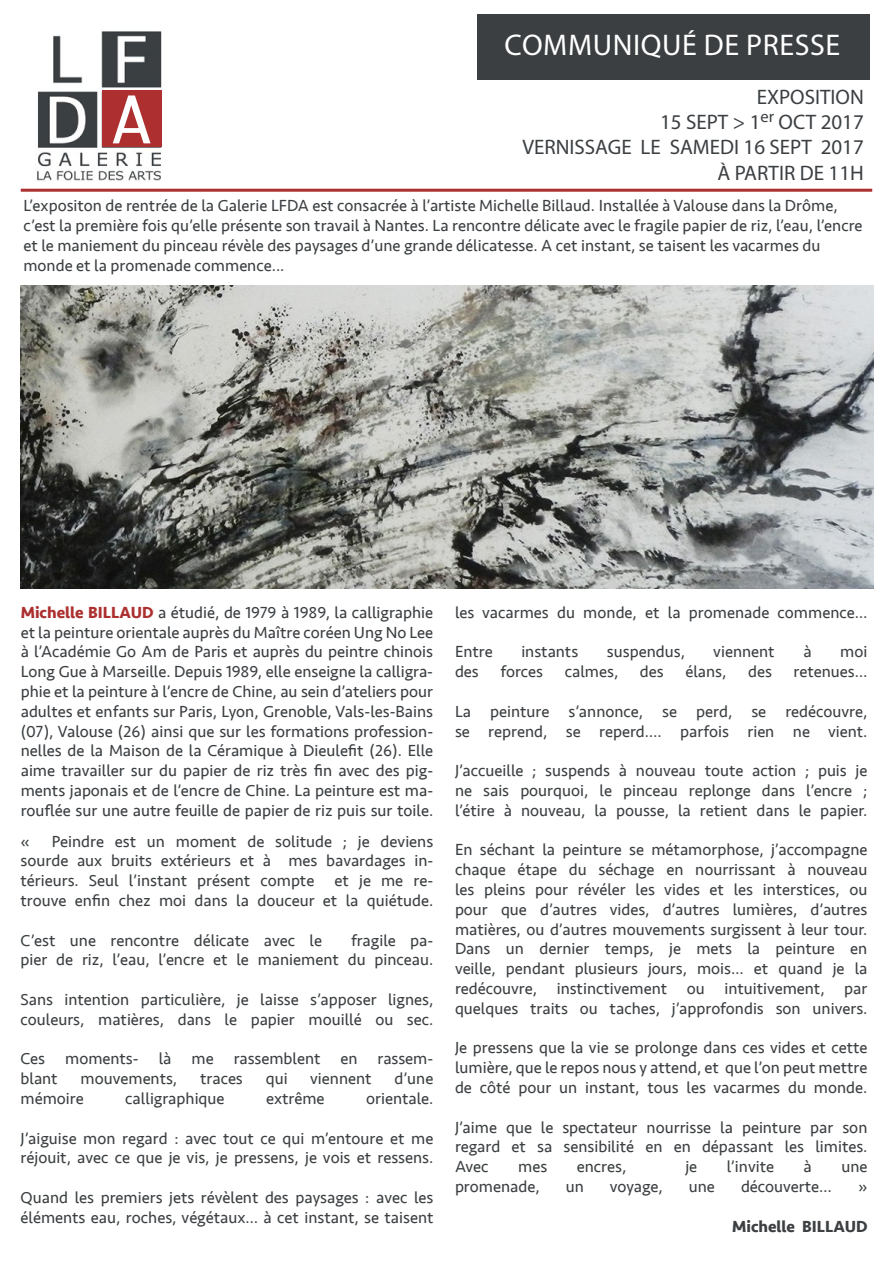
<style>
.page{position:relative;width:893px;height:1263px;background:#fff}
.page>*{position:absolute;margin:0;border:0;box-sizing:border-box;transform-origin:0 0}
.t1{font:63.15px "Monaco";color:#fff;scale:1.05 1}
.t2{font:30px "Myriad Pro";letter-spacing:.02em;color:#fff}
.t3{font:21px/25.2px "Myriad Pro";color:#3b3f42;text-align:right}
.t4{font:16.5px/19.8px "Seravek";color:#3c4042}
.t5{font:16.5px/19.8px "Seravek";color:#3b3f42;text-align:justify}
.t6{font:700 16.5px "Seravek";color:#3c4042}
.s1{font-weight:700;color:#ac302f}
</style>
<div class="page">
<div style="left:477px;top:14px;width:393px;height:65px;background:#3b3f42"></div>
<img style="left:37px;top:31px;width:125px;height:150px">
<img style="left:21px;top:286px;width:852px;height:303px">
<div style="left:102px;top:91px;width:59px;height:56px;background:#ad2f30"></div>
<hr style="left:21px;top:189px;width:851px;height:3px;background:#ac302f">
<h2 class="t2" style="left:505px;top:26px;width:337px">COMMUNIQUÉ DE PRESSE</h2>
<h1 class="t1" style="left:112px;top:66px;width:39px">A</h1>
<p class="t3" style="left:522px;top:84px;width:343px">EXPOSITION<br>15 SEPT &gt; 1<sup>er</sup> OCT 2017<br>VERNISSAGE LE SAMEDI 16 SEPT 2017<br>À PARTIR DE 11H</p>
<p class="t4" style="left:23px;top:196px;width:841px">L’expositon de rentrée de la Galerie LFDA est consacrée à l’artiste Michelle Billaud. Installée à Valouse dans la Drôme, c’est la première fois qu’elle présente son travail à Nantes. La rencontre délicate avec le fragile papier de riz, l’eau, l’encre et le maniement du pinceau révèle des paysages d’une grande délicatesse. A cet instant, se taisent les vacarmes du monde et la promenade commence...</p>
<p class="t5" style="left:21px;top:602px;width:414px"><span class="s1">Michelle BILLAUD</span> a étudié, de 1979 à 1989, la calligraphie et la peinture orientale auprès du Maître coréen Ung No Lee à l’Académie Go Am de Paris et auprès du peintre chinois Long Gue à Marseille. Depuis 1989, elle enseigne la calligra&shy;phie et la peinture à l’encre de Chine, au sein d’ateliers pour adultes et enfants sur Paris, Lyon, Grenoble, Vals-les-Bains (07), Valouse (26) ainsi que sur les formations profession&shy;nelles de la Maison de la Céramique à Dieulefit (26). Elle aime travailler sur du papier de riz très fin avec des pig&shy;ments japonais et de l’encre de Chine. La peinture est ma&shy;rouflée sur une autre feuille de papier de riz puis sur toile.</p>
<p class="t4" style="left:21px;top:831px;width:11px">«</p>
<p class="t4" style="left:21px;top:831px;width:414px;text-align:justify;text-indent:31px">Peindre est un moment de solitude ; je deviens sourde aux bruits extérieurs et à mes bavardages in&shy;térieurs. Seul l’instant présent compte et je me re&shy;trouve enfin chez moi dans la douceur et la quiétude.</p>
<p class="t4" style="left:21px;top:930px;width:303px">C’est une rencontre délicate avec le</p>
<p class="t4" style="left:21px;top:930px;width:414px;text-align:right">fragile pa-<br>pier de riz, l’eau, l’encre et le maniement du pinceau.</p>
<p class="t4" style="left:21px;top:989px;width:414px">Sans intention particulière, je laisse s’apposer lignes, couleurs, matières, dans le papier mouillé ou sec.</p>
<p class="t4" style="left:21px;top:1049px;width:414px">Ces moments- là me rassemblent en rassem&shy;blant</p>
<p class="t4" style="left:81px;top:1069px;width:98px">mouvements,</p>
<p class="t4" style="left:200px;top:1069px;width:44px">traces</p>
<p class="t4" style="left:266px;top:1069px;width:23px">qui</p>
<p class="t4" style="left:310px;top:1069px;width:63px">viennent</p>
<p class="t4" style="left:394px;top:1069px;width:40px">d’une</p>
<p class="t4" style="left:21px;top:1088px;width:65px">mémoire</p>
<p class="t4" style="left:125px;top:1088px;width:101px">calligraphique</p>
<p class="t4" style="left:266px;top:1088px;width:60px">extrême</p>
<p class="t4" style="left:366px;top:1088px;width:69px">orientale.</p>
<p class="t4" style="left:21px;top:1128px;width:414px">J’aiguise mon regard : avec tout ce qui m’entoure et me réjouit, avec ce que je vis, je pressens, je vois et ressens.</p>
<p class="t4" style="left:21px;top:1187px;width:414px">Quand les premiers jets révèlent des paysages : avec les éléments eau, roches, végétaux… à cet instant, se taisent</p>
<p class="t4" style="left:455px;top:602px;width:414px">les vacarmes du monde, et la promenade commence…</p>
<p class="t4" style="left:455px;top:642px;width:39px">Entre</p>
<p class="t4" style="left:521px;top:642px;width:58px">instants</p>
<p class="t4" style="left:607px;top:642px;width:80px">suspendus,</p>
<p class="t4" style="left:713px;top:642px;width:63px">viennent</p>
<p class="t4" style="left:803px;top:642px;width:10px">à</p>
<p class="t4" style="left:840px;top:642px;width:29px">moi</p>
<p class="t4" style="left:455px;top:662px;width:25px">des</p>
<p class="t4" style="left:500px;top:662px;width:44px">forces</p>
<p class="t4" style="left:565px;top:662px;width:55px">calmes,</p>
<p class="t4" style="left:640px;top:662px;width:25px">des</p>
<p class="t4" style="left:685px;top:662px;width:43px">élans,</p>
<p class="t4" style="left:748px;top:662px;width:25px">des</p>
<p class="t4" style="left:793px;top:662px;width:75px">retenues…</p>
<p class="t4" style="left:455px;top:701px;width:414px">La peinture s’annonce, se perd, se redécouvre, se reprend, se reperd…. parfois rien ne vient.</p>
<p class="t4" style="left:455px;top:761px;width:414px;text-align:justify">J’accueille ; suspends à nouveau toute action ; puis je ne sais pourquoi, le pinceau replonge dans l’encre ; l’étire à nouveau, la pousse, la retient dans le papier.</p>
<p class="t4" style="left:455px;top:840px;width:414px;text-align:justify">En séchant la peinture se métamorphose, j’accompagne chaque étape du séchage en nourrissant à nouveau les pleins pour révéler les vides et les interstices, ou pour que d’autres vides, d’autres lumières, d’autres matières, ou d’autres mouvements surgissent à leur tour.<br>Dans un dernier temps, je mets la peinture en veille, pendant plusieurs jours, mois… et quand je la redécouvre, instinctivement ou intuitivement, par quelques traits ou taches, j’approfondis son univers.</p>
<p class="t4" style="left:455px;top:1038px;width:414px;text-align:justify">Je pressens que la vie se prolonge dans ces vides et cette lumière, que le repos nous y attend, et que l’on peut mettre de côté pour un instant, tous les vacarmes du monde.</p>
<p class="t4" style="left:455px;top:1117px;width:414px;text-align:justify">J’aime que le spectateur nourrisse la peinture par son regard et sa sensibilité en en dépassant les limites.<br>Avec</p>
<p class="t4" style="left:518px;top:1157px;width:31px">mes</p>
<p class="t4" style="left:577px;top:1157px;width:51px">encres,</p>
<p class="t4" style="left:685px;top:1157px;width:13px">je</p>
<p class="t4" style="left:727px;top:1157px;width:49px">l’invite</p>
<p class="t4" style="left:803px;top:1157px;width:10px">à</p>
<p class="t4" style="left:841px;top:1157px;width:28px">une</p>
<p class="t4" style="left:455px;top:1176px;width:86px">promenade,</p>
<p class="t4" style="left:566px;top:1176px;width:20px">un</p>
<p class="t4" style="left:610px;top:1176px;width:54px">voyage,</p>
<p class="t4" style="left:689px;top:1176px;width:28px">une</p>
<p class="t4" style="left:741px;top:1176px;width:92px">découverte…</p>
<p class="t4" style="left:858px;top:1176px;width:11px">»</p>
<p class="t6" style="left:732px;top:1213px;width:137px">Michelle BILLAUD</p>
</div>
